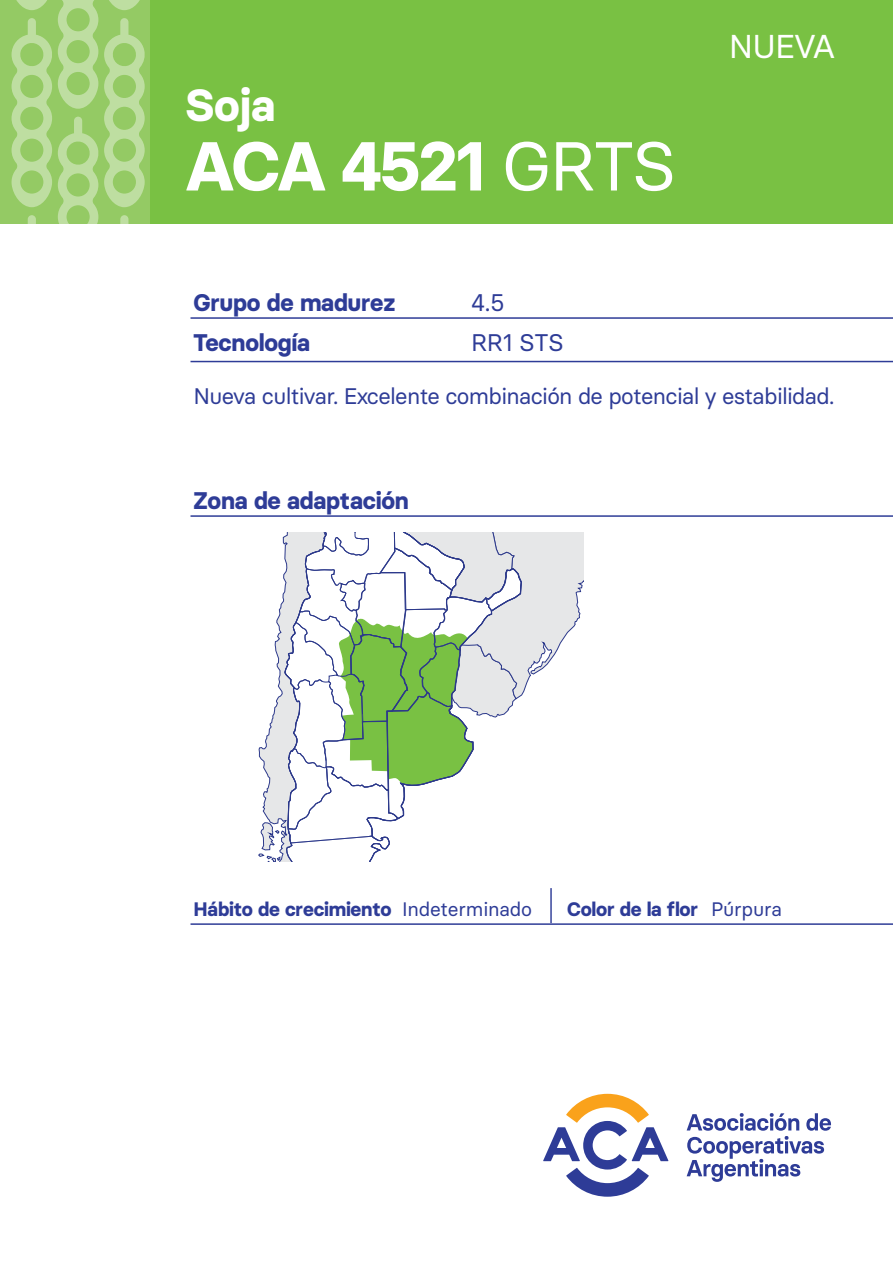
<style>
.page{position:relative;width:893px;height:1263px;background:#fff}
.page>*{position:absolute;margin:0;border:0;box-sizing:border-box;transform-origin:0 0}
.t1{font:700 69px "Basier Circle";letter-spacing:-.03em;color:#fff}
.t2{font:700 45px "Basier Circle";color:#fff}
.t3{font:33px "Basier Circle";letter-spacing:-.03em;color:#fff}
.t4{font:700 24px/40.8px "Basier Circle";letter-spacing:-.01em;color:#2e3c97}
.t5{font:24px/40.8px "Basier Circle";letter-spacing:-.01em;color:#2e3c97}
.t6{font:22.5px "Basier Circle";letter-spacing:-.03em;color:#2e3c97}
.t7{font:700 19.5px "Basier Circle";letter-spacing:-.01em;color:#2e3c97}
.s1{font-weight:400}
</style>
<div class="page">
<div style="left:0;top:0;width:170px;height:223px;background:#94ca64"></div>
<svg style="left:12px;top:0;width:133px;height:223px"></svg>
<div style="left:151px;top:0;width:742px;height:223px;background:#79c143"></div>
<hr style="left:190px;top:317px;width:703px;height:2px;background:#2e3c97">
<hr style="left:190px;top:515px;width:703px;height:2px;background:#2e3c97">
<hr style="left:190px;top:361px;width:703px;height:1px;background:#2e3c97">
<svg style="left:687px;top:1113px;width:144px;height:69px"></svg>
<svg style="left:543px;top:1094px;width:125px;height:103px"></svg>
<svg style="left:522px;top:532px;width:62px;height:163px"></svg>
<svg style="left:258px;top:536px;width:26px;height:325px"></svg>
<svg style="left:284px;top:532px;width:238px;height:329px"></svg>
<hr style="left:190px;top:923px;width:703px;height:2px;background:#2e3c97">
<hr style="left:550px;top:888px;width:2px;height:35px;background:#2e3c97">
<h2 class="t2" style="left:186px;top:77px;width:91px">Soja</h2>
<h1 class="t1" style="left:186px;top:123px;width:492px">ACA 4521 <span class="s1">GRTS</span></h1>
<h3 class="t3" style="left:729px;top:26px;width:108px">NUEVA</h3>
<p class="t4" style="left:193px;top:281px;width:203px">Grupo de madurez<br>Tecnología</p>
<p class="t6" style="left:194px;top:382px;width:642px">Nueva cultivar. Excelente combinación de potencial y estabilidad.</p>
<p class="t5" style="left:471px;top:281px;width:94px">4.5<br>RR1 STS</p>
<p class="t4" style="left:194px;top:479px;width:217px">Zona de adaptación</p>
<p class="t7" style="left:193px;top:897px;width:340px">Hábito de crecimiento <span class="s1">Indeterminado</span></p>
<p class="t7" style="left:567px;top:897px;width:217px">Color de la flor <span class="s1">Púrpura</span></p>
</div>
